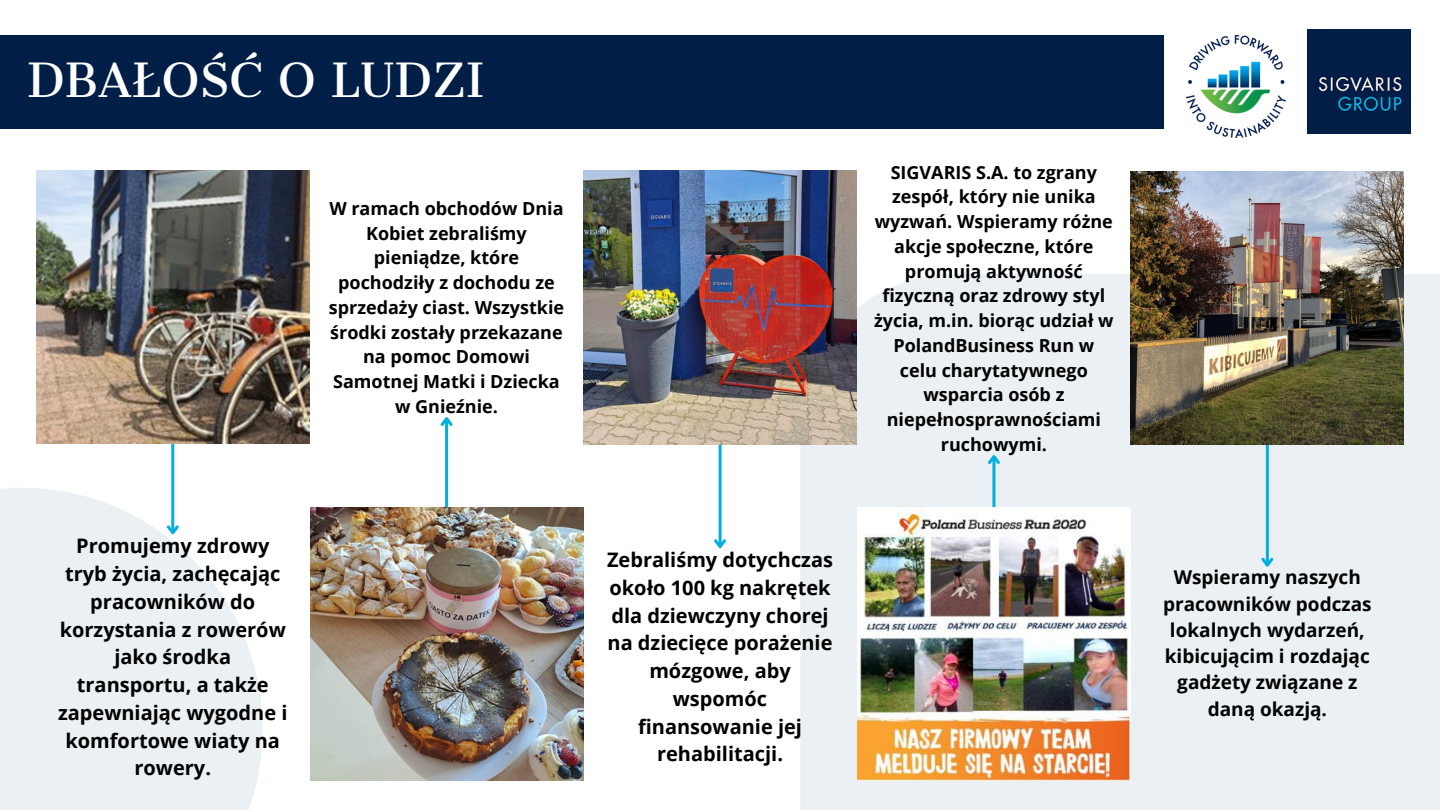
<style>
.page{position:relative;width:1440px;height:810px;background:#fff}
.page>*{position:absolute;margin:0;border:0;box-sizing:border-box;transform-origin:0 0}
.t1{font:45px "Cantata One";color:#fff}
.t2{font:700 20px/27.8px "Open Sans";color:#000;text-align:center}
.t3{font:700 19px/26.2px "Open Sans";color:#000;text-align:center}
.t4{font:700 18px/24.8px "Open Sans";color:#000;text-align:center}
</style>
<div class="page">
<div style="left:0;top:35px;width:1440px;height:93px;background:#001e46"></div>
<div style="left:800px;top:274px;width:640px;height:536px;background:#eaf0f4"></div>
<svg style="left:0;top:488px;width:263px;height:322px;fill:#eaf0f4"></svg>
<img style="left:1131px;top:172px;width:273px;height:273px">
<img style="left:36px;top:171px;width:273px;height:273px">
<img style="left:310px;top:507px;width:273px;height:273px">
<img style="left:583px;top:171px;width:274px;height:274px">
<img style="left:857px;top:507px;width:274px;height:273px">
<hr style="left:1266px;top:445px;width:3px;height:120px;background:#01b0de">
<svg style="left:1261px;top:555px;width:13px;height:12px"></svg>
<hr style="left:171px;top:444px;width:3px;height:89px;background:#01b0de">
<svg style="left:164px;top:523px;width:17px;height:15px"></svg>
<hr style="left:992px;top:457px;width:3px;height:50px;background:#01b0de">
<svg style="left:988px;top:455px;width:12px;height:12px"></svg>
<hr style="left:719px;top:445px;width:3px;height:102px;background:#01b0de">
<svg style="left:714px;top:537px;width:12px;height:12px"></svg>
<hr style="left:445px;top:419px;width:3px;height:88px;background:#01b0de">
<svg style="left:440px;top:417px;width:13px;height:12px"></svg>
<div style="left:1164px;top:17px;width:276px;height:137px;background:#fff"></div>
<img style="left:1187px;top:35px;width:99px;height:102px">
<img style="left:1307px;top:30px;width:104px;height:103px">
<p class="t1" style="left:27px;top:52px;width:459px">DBAŁOŚĆ O LUDZI</p>
<p class="t4" style="left:329px;top:196px;width:237px">W ramach obchodów Dnia<br>Kobiet zebraliśmy pieniądze, które pochodziły z dochodu ze sprzedaży ciast. Wszystkie środki zostały przekazane na pomoc Domowi<br>Samotnej Matki i Dziecka w Gnieźnie.</p>
<p class="t2" style="left:58px;top:532px;width:231px">Promujemy zdrowy tryb życia, zachęcając pracowników do korzystania z rowerów jako środka transportu, a także zapewniając wygodne i komfortowe wiaty na rowery.</p>
<p class="t2" style="left:607px;top:546px;width:228px">Zebraliśmy dotychczas około 100 kg nakrętek dla dziewczyny chorej na dziecięce porażenie mózgowe, aby wspomóc finansowanie jej rehabilitacji.</p>
<p class="t4" style="left:874px;top:159px;width:241px">SIGVARIS S.A. to zgrany zespół, który nie unika wyzwań. Wspieramy różne akcje społeczne, które promują aktywność fizyczną oraz zdrowy styl życia, m.in. biorąc udział w<br>PolandBusiness Run w celu charytatywnego wsparcia osób z niepełnosprawnościami ruchowymi.</p>
<p class="t3" style="left:1163px;top:564px;width:210px">Wspieramy naszych pracowników podczas lokalnych wydarzeń, kibicującim i rozdając gadżety związane z daną okazją.</p>
</div>
